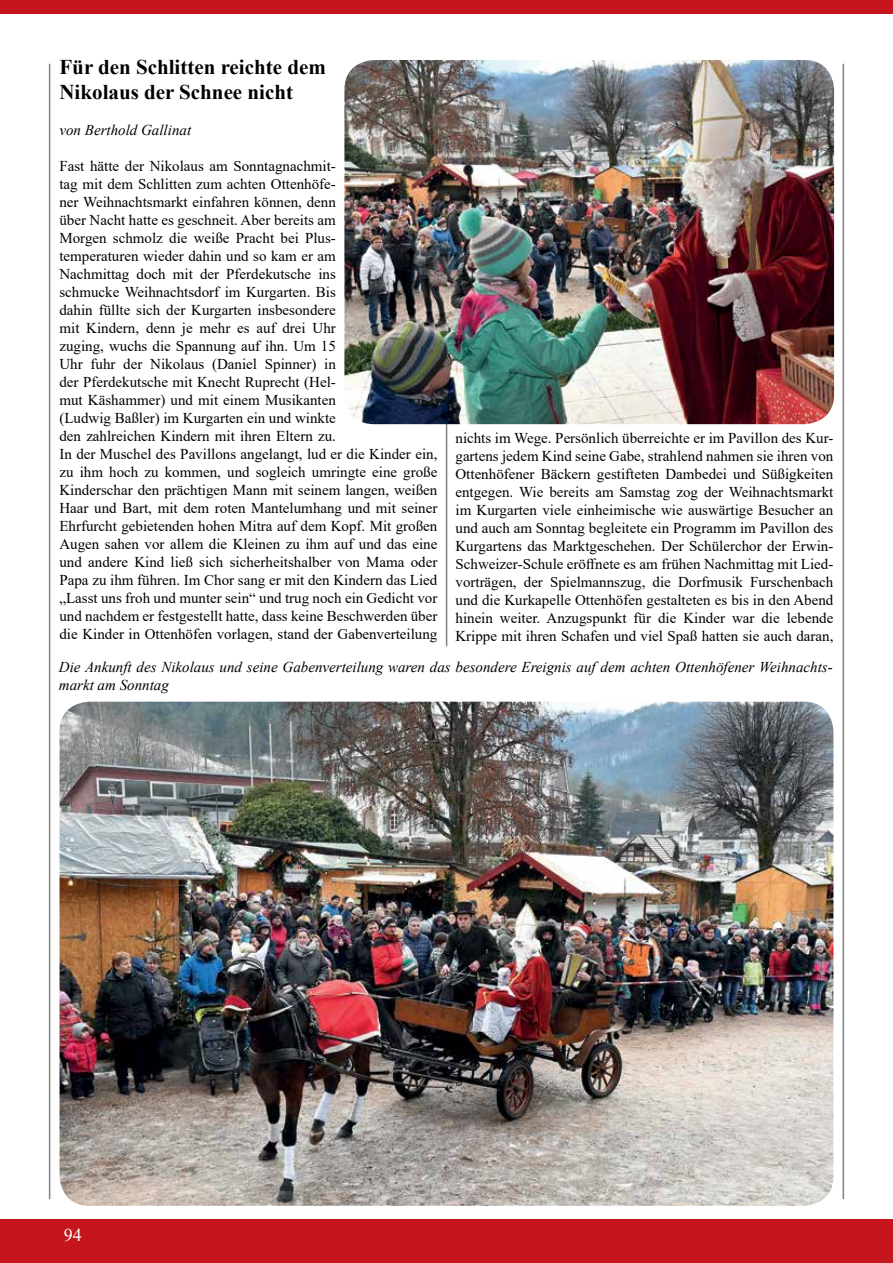
<style>
.page{position:relative;width:893px;height:1263px;background:#fff}
.page>*{position:absolute;margin:0;border:0;box-sizing:border-box;transform-origin:0 0}
.t1{font:700 21px/25.2px "Times New Roman";color:#000}
.t2{font:18px "Times New Roman";color:#fff}
.t3{font:15px/18px "Times New Roman";color:#000}
.t4{font:italic 15px/18px "Times New Roman";color:#000}
</style>
<div class="page">
<hr style="left:49px;top:64px;width:1px;height:1135px;background:#808285">
<hr style="left:843px;top:64px;width:1px;height:1135px;background:#808285">
<div style="left:0;top:1219px;width:893px;height:44px;background:#c4161c"></div>
<div style="left:0;top:0;width:893px;height:14px;background:#c4161c"></div>
<hr style="left:446px;top:64px;width:1px;height:582px;background:#808285">
<img style="left:60px;top:702px;width:773px;height:504px">
<img style="left:344px;top:60px;width:490px;height:364px">
<h1 class="t1" style="left:59px;top:53px;width:268px">Für den Schlitten reichte dem<br>Nikolaus der Schnee nicht</h1>
<p class="t4" style="left:59px;top:121px;width:133px">von Berthold Gallinat</p>
<p class="t3" style="left:59px;top:156px;width:379px">Fast hätte der Nikolaus am Sonntagnachmit-<br>tag mit dem Schlitten zum achten Ottenhöfe-<br>ner Weihnachtsmarkt einfahren können, denn<br>über Nacht hatte es geschneit. Aber bereits am<br>Morgen schmolz die weiße Pracht bei Plus-<br>temperaturen wieder dahin und so kam er am<br>Nachmittag doch mit der Pferdekutsche ins<br>schmucke Weihnachtsdorf im Kurgarten. Bis<br>dahin füllte sich der Kurgarten insbesondere<br>mit Kindern, denn je mehr es auf drei Uhr<br>zuging, wuchs die Spannung auf ihn. Um 15<br>Uhr fuhr der Nikolaus (Daniel Spinner) in<br>der Pferdekutsche mit Knecht Ruprecht (Hel-<br>mut Käshammer) und mit einem Musikanten<br>(Ludwig Baßler) im Kurgarten ein und winkte<br>den zahlreichen Kindern mit ihren Eltern zu.<br>In der Muschel des Pavillons angelangt, lud er die Kinder ein, zu ihm hoch zu kommen, und sogleich umringte eine große Kinderschar den prächtigen Mann mit seinem langen, weißen Haar und Bart, mit dem roten Mantelumhang und mit seiner Ehrfurcht gebietenden hohen Mitra auf dem Kopf. Mit großen Augen sahen vor allem die Kleinen zu ihm auf und das eine und andere Kind ließ sich sicherheitshalber von Mama oder Papa zu ihm führen. Im Chor sang er mit den Kindern das Lied „Lasst uns froh und munter sein“ und trug noch ein Gedicht vor und nachdem er festgestellt hatte, dass keine Beschwerden über die Kinder in Ottenhöfen vorlagen, stand der Gabenverteilung</p>
<p class="t3" style="left:455px;top:429px;width:379px;text-align:justify">nichts im Wege. Persönlich überreichte er im Pavillon des Kur&shy;gartens jedem Kind seine Gabe, strahlend nahmen sie ihren von Ottenhöfener Bäckern gestifteten Dambedei und Süßigkeiten entgegen. Wie bereits am Samstag zog der Weihnachtsmarkt im Kurgarten viele einheimische wie auswärtige Besucher an und auch am Sonntag begleitete ein Programm im Pavillon des Kurgartens das Marktgeschehen. Der Schülerchor der Erwin-Schweizer-Schule eröffnete es am frühen Nachmittag mit Lied&shy;vorträgen, der Spielmannszug, die Dorfmusik Furschenbach und die Kurkapelle Ottenhöfen gestalteten es bis in den Abend hinein weiter. Anzugspunkt für die Kinder war die lebende Krippe mit ihren Schafen und viel Spaß hatten sie auch daran,</p>
<p class="t4" style="left:59px;top:657px;width:775px">Die Ankunft des Nikolaus und seine Gabenverteilung waren das besondere Ereignis auf dem achten Ottenhöfener Weihnachts&shy;markt am Sonntag</p>
<p class="t2" style="left:64px;top:1222px;width:19px">94</p>
</div>
